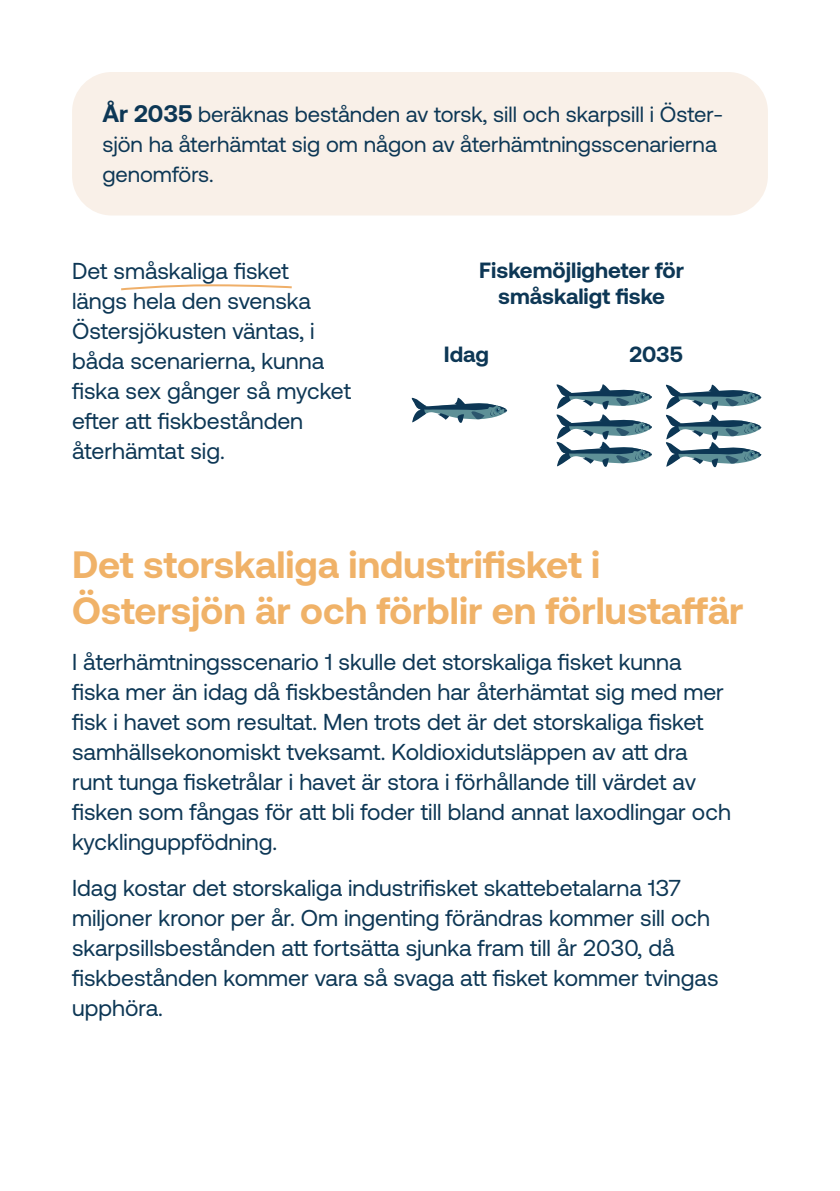
<style>
.page{position:relative;width:840px;height:1191px;background:#fff}
.page>*{position:absolute;margin:0;border:0;box-sizing:border-box;transform-origin:0 0}
.t1{font:700 38px/46px "Aeonik";color:#f0b268}
.t2{font:23px/30px "Aeonik";color:#0d3755}
.t3{font:22px/30px "Aeonik Variable";color:#0d3755}
.s1{font-size:24px}
</style>
<div class="page">
<div style="left:72px;top:72px;width:695px;height:143px;background:#f9f0e8;border-radius:40px"></div>
<svg style="left:666px;top:384px;width:95px;height:84px"></svg>
<svg style="left:556px;top:384px;width:96px;height:83px"></svg>
<svg style="left:411px;top:397px;width:96px;height:26px"></svg>
<svg style="left:121px;top:284px;width:171px;height:7px"></svg>
<p class="t3" style="left:102px;top:99px;width:621px"><span class="s1">År 2035</span> beräknas bestånden av torsk, sill och skarpsill i Öster&shy;sjön ha återhämtat sig om någon av återhämtningsscenarierna genomförs.</p>
<p class="t2" style="left:72px;top:256px;width:280px">Det småskaliga fisket<br>längs hela den svenska<br>Östersjökusten väntas, i båda scenarierna, kunna fiska sex gånger så mycket efter att fiskbestånden återhämtat sig.</p>
<p class="t3" style="left:479px;top:257px;width:206px;line-height:26.4px;text-align:center">Fiskemöjligheter för småskaligt fiske</p>
<p class="t3" style="left:443px;top:339px;width:47px">Idag</p>
<p class="t3" style="left:629px;top:339px;width:55px">2035</p>
<h1 class="t1" style="left:72px;top:541px;width:672px">Det storskaliga industrifisket i<br>Östersjön är och förblir en förlustaffär</h1>
<p class="t2" style="left:72px;top:647px;width:660px">I återhämtningsscenario 1 skulle det storskaliga fisket kunna fiska mer än idag då fiskbestånden har återhämtat sig med mer fisk i havet som resultat. Men trots det är det storskaliga fisket samhällsekonomiskt tveksamt. Koldioxidutsläppen av att dra runt tunga fisketrålar i havet är stora i förhållande till värdet av fisken som fångas för att bli foder till bland annat laxodlingar och kycklinguppfödning.</p>
<p class="t2" style="left:72px;top:873px;width:647px">Idag kostar det storskaliga industrifisket skattebetalarna 137 miljoner kronor per år. Om ingenting förändras kommer sill och skarpsillsbestånden att fortsätta sjunka fram till år 2030, då fiskbestånden kommer vara så svaga att fisket kommer tvingas upphöra.</p>
</div>
